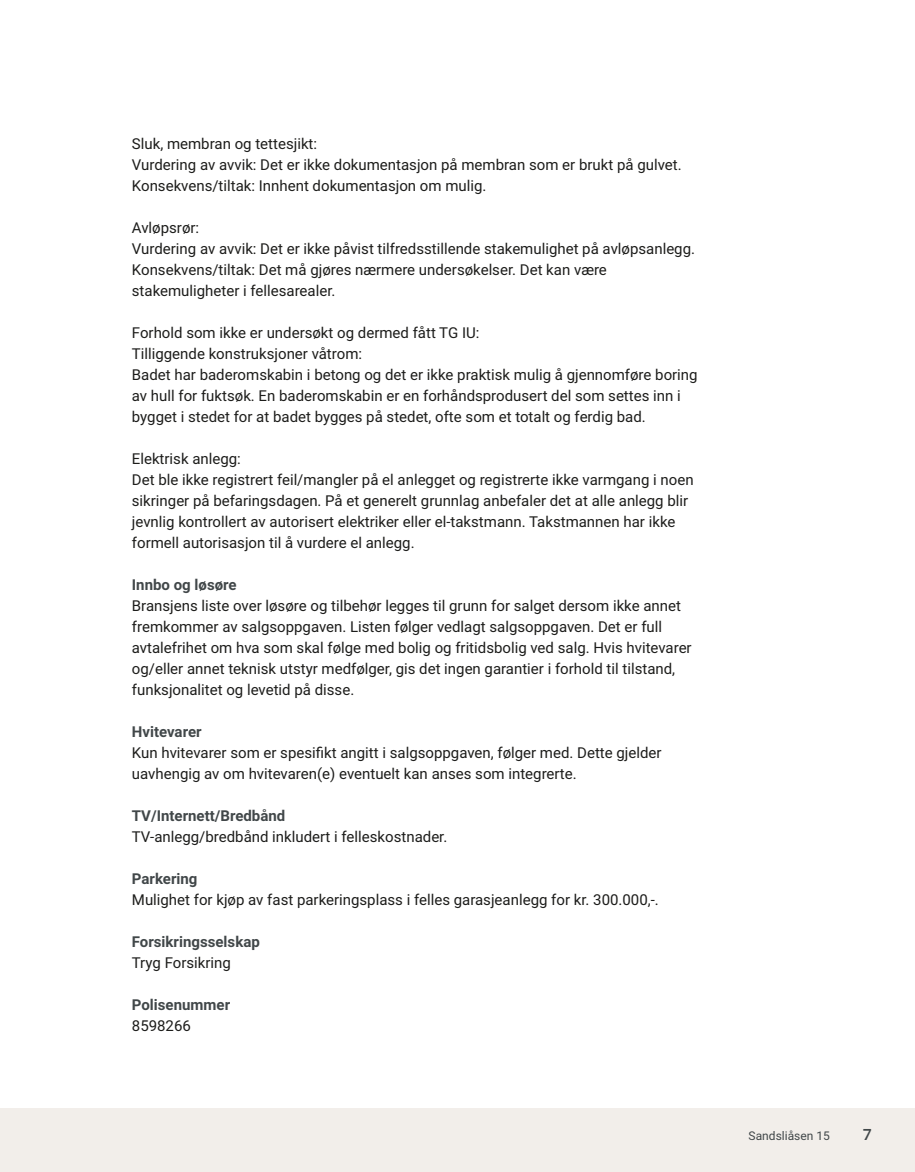
<style>
.page{position:relative;width:915px;height:1172px;background:#fff}
.page>*{position:absolute;margin:0;border:0;box-sizing:border-box;transform-origin:0 0}
.t1{font:700 18px "Arya";color:#414749}
.t2{font:15px/21px "Roboto Vitec";color:#1d1d1b}
.t3{font:700 15px "Roboto Vitec";color:#414749}
.t4{font:12px "Roboto Vitec";color:#414749}
</style>
<div class="page">
<div style="left:0;top:1108px;width:914px;height:64px;background:#f2eeea"></div>
<p class="t2" style="left:132px;top:132px;width:551px">Sluk, membran og tettesjikt:<br>Vurdering av avvik: Det er ikke dokumentasjon på membran som er brukt på gulvet.<br>Konsekvens/tiltak: Innhent dokumentasjon om mulig.</p>
<p class="t2" style="left:132px;top:216px;width:564px">Avløpsrør:<br>Vurdering av avvik: Det er ikke påvist tilfredsstillende stakemulighet på avløpsanlegg.<br>Konsekvens/tiltak: Det må gjøres nærmere undersøkelser. Det kan være stakemuligheter i fellesarealer.</p>
<p class="t2" style="left:132px;top:321px;width:567px">Forhold som ikke er undersøkt og dermed fått TG IU:<br>Tilliggende konstruksjoner våtrom:<br>Badet har baderomskabin i betong og det er ikke praktisk mulig å gjennomføre boring av hull for fuktsøk. En baderomskabin er en forhåndsprodusert del som settes inn i bygget i stedet for at badet bygges på stedet, ofte som et totalt og ferdig bad.</p>
<p class="t2" style="left:132px;top:447px;width:563px">Elektrisk anlegg:<br>Det ble ikke registrert feil/mangler på el anlegget og registrerte ikke varmgang i noen sikringer på befaringsdagen. På et generelt grunnlag anbefaler det at alle anlegg blir jevnlig kontrollert av autorisert elektriker eller el‑takstmann. Takstmannen har ikke formell autorisasjon til å vurdere el anlegg.</p>
<p class="t3" style="left:132px;top:574px;width:106px">Innbo og løsøre</p>
<p class="t2" style="left:132px;top:594px;width:561px">Bransjens liste over løsøre og tilbehør legges til grunn for salget dersom ikke annet fremkommer av salgsoppgaven. Listen følger vedlagt salgsoppgaven. Det er full avtalefrihet om hva som skal følge med bolig og fritidsbolig ved salg. Hvis hvitevarer og/eller annet teknisk utstyr medfølger, gis det ingen garantier i forhold til tilstand, funksjonalitet og levetid på disse.</p>
<p class="t3" style="left:132px;top:721px;width:71px">Hvitevarer</p>
<p class="t2" style="left:132px;top:741px;width:531px">Kun hvitevarer som er spesifikt angitt i salgsoppgaven, følger med. Dette gjelder uavhengig av om hvitevaren(e) eventuelt kan anses som integrerte.</p>
<p class="t3" style="left:132px;top:805px;width:155px">TV/Internett/Bredbånd</p>
<p class="t2" style="left:132px;top:825px;width:317px">TV‑anlegg/bredbånd inkludert i felleskostnader.</p>
<p class="t3" style="left:132px;top:868px;width:67px">Parkering</p>
<p class="t2" style="left:132px;top:888px;width:528px">Mulighet for kjøp av fast parkeringsplass i felles garasjeanlegg for kr. 300.000,‑.</p>
<p class="t3" style="left:132px;top:931px;width:129px">Forsikringsselskap</p>
<p class="t2" style="left:132px;top:951px;width:100px">Tryg Forsikring</p>
<p class="t3" style="left:132px;top:994px;width:100px">Polisenummer</p>
<p class="t2" style="left:132px;top:1014px;width:61px">8598266</p>
<p class="t4" style="left:748px;top:1127px;width:83px">Sandsliåsen 15</p>
<p class="t1" style="left:862px;top:1123px;width:11px">7</p>
</div>
